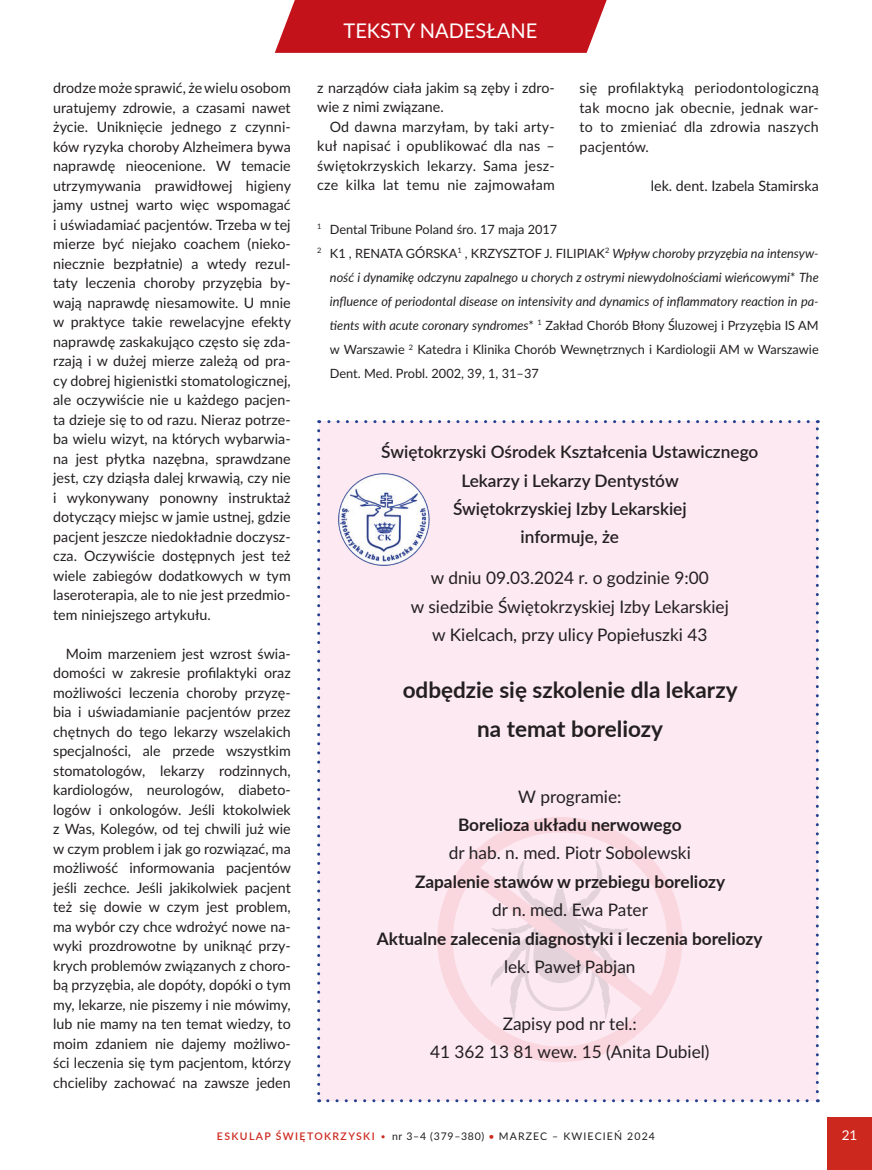
<style>
.page{position:relative;width:872px;height:1170px;background:#fff}
.page>*{position:absolute;margin:0;border:0;box-sizing:border-box;transform-origin:0 0}
.t1{font:700 22.5px/39.6px "Lato";color:#231f20;text-align:center}
.t2{font:20.25px "Lato";color:#fff}
.t3{font:17.25px/28.3px "Lato";color:#231f20;text-align:center}
.t4{font:600 17.25px/28.3px "Lato";color:#231f20;text-align:center}
.t5{font:700 17.25px "Lato";color:#231f20}
.t6{font:14.25px/19.5px "Lato";letter-spacing:.005em;color:#231f20;text-align:justify}
.t7{font:13.5px "Lato";color:#fff}
.t8{font:12.75px "Lato";color:#231f20}
.t9{font:italic 12.75px "Lato";color:#231f20}
.t10{font:10.5px "Lato";letter-spacing:.11em;color:#231f20}
.s1{font-style:italic}
.s2{font-style:normal}
.s3{font-weight:600;color:#cd281e}
.s4{font-weight:300;color:#cd281e}
.s5{color:#cd281e}
</style>
<div class="page">
<div style="left:827px;top:1116px;width:45px;height:53px;background:#cd281e"></div>
<svg style="left:275px;top:0;width:332px;height:53px;background:#c72028"></svg>
<div style="left:319px;top:421px;width:498px;height:679px;background:#fce9f1"></div>
<svg style="left:317px;top:430px;width:3px;height:672px"></svg>
<svg style="left:328px;top:1099px;width:490px;height:3px"></svg>
<svg style="left:816px;top:420px;width:3px;height:671px"></svg>
<svg style="left:319px;top:420px;width:489px;height:3px"></svg>
<svg style="left:437px;top:817px;width:245px;height:245px"></svg>
<svg style="left:464px;top:859px;width:198px;height:160px"></svg>
<img style="left:339px;top:474px;width:90px;height:92px">
<p class="t6" style="left:53px;top:77px;width:239px">drodze może sprawić, że wielu osobom uratujemy zdrowie, a czasami nawet życie. Uniknięcie jednego z czynni&shy;ków ryzyka choroby Alzheimera bywa naprawdę nieocenione. W temacie utrzymywania prawidłowej higieny jamy ustnej warto więc wspomagać i uświadamiać pacjentów. Trzeba w tej mierze być niejako coachem (nieko&shy;niecznie bezpłatnie) a wtedy rezul&shy;taty leczenia choroby przyzębia by&shy;wają naprawdę niesamowite. U mnie w praktyce takie rewelacyjne efekty naprawdę zaskakująco często się zda&shy;rzają i w dużej mierze zależą od pra&shy;cy dobrej higienistki stomatologicznej, ale oczywiście nie u każdego pacjen&shy;ta dzieje się to od razu. Nieraz potrze&shy;ba wielu wizyt, na których wybarwia&shy;na jest płytka nazębna, sprawdzane jest, czy dziąsła dalej krwawią, czy nie i wykonywany ponowny instruktaż dotyczący miejsc w jamie ustnej, gdzie pacjent jeszcze niedokładnie doczysz&shy;cza. Oczywiście dostępnych jest też wiele zabiegów dodatkowych w tym laseroterapia, ale to nie jest przedmio&shy;tem niniejszego artykułu.</p>
<p class="t6" style="left:53px;top:643px;width:239px;text-indent:13px">Moim marzeniem jest wzrost świa&shy;domości w zakresie profilaktyki oraz możliwości leczenia choroby przyzę&shy;bia i uświadamianie pacjentów przez chętnych do tego lekarzy wszelakich specjalności, ale przede wszystkim stomatologów, lekarzy rodzinnych, kardiologów, neurologów, diabeto&shy;logów i onkologów. Jeśli ktokolwiek z Was, Kolegów, od tej chwili już wie w czym problem i jak go rozwiązać, ma możliwość informowania pacjentów jeśli zechce. Jeśli jakikolwiek pacjent też się dowie w czym jest problem, ma wybór czy chce wdrożyć nowe na&shy;wyki prozdrowotne by uniknąć przy&shy;krych problemów związanych z choro&shy;bą przyzębia, ale dopóty, dopóki o tym my, lekarze, nie piszemy i nie mówimy, lub nie mamy na ten temat wiedzy, to moim zdaniem nie dajemy możliwo&shy;ści leczenia się tym pacjentom, którzy chcieliby zachować na zawsze jeden</p>
<h2 class="t2" style="left:343px;top:16px;width:195px">TEKSTY NADESŁANE</h2>
<p class="t6" style="left:317px;top:77px;width:239px">z narządów ciała jakim są zęby i zdro&shy;wie z nimi związane.</p>
<p class="t6" style="left:317px;top:116px;width:239px;text-indent:13px">Od dawna marzyłam, by taki arty&shy;kuł napisać i opublikować dla nas – świętokrzyskich lekarzy. Sama jesz&shy;cze kilka lat temu nie zajmowałam</p>
<p class="t6" style="left:579px;top:77px;width:241px">się profilaktyką periodontologiczną tak mocno jak obecnie, jednak war&shy;to to zmieniać dla zdrowia naszych pacjentów.</p>
<p class="t6" style="left:651px;top:175px;width:169px">lek. dent. Izabela Stamirska</p>
<p class="t8" style="left:317px;top:220px;width:242px"><sup>1</sup> Dental Tribune Poland śro. 17 maja 2017</p>
<p class="t8" style="left:317px;top:244px;width:503px"><sup>2</sup> K1 , RENATA GÓRSKA<sup>1</sup> , KRZYSZTOF J. FILIPIAK<sup>2</sup> <span class="s1">Wpływ choroby przyzębia na intensyw-</span></p>
<p class="t9" style="left:330px;top:268px;width:490px">ność i dynamikę odczynu zapalnego u chorych z ostrymi niewydolnościami wieńcowymi<span class="s2">*</span> The</p>
<p class="t9" style="left:330px;top:292px;width:490px">influence of periodontal disease on intensivity and dynamics of inflammatory reaction in pa-</p>
<p class="t8" style="left:330px;top:316px;width:490px"><span class="s1">tients with acute coronary syndromes</span>* <sup>1</sup> Zakład Chorób Błony Śluzowej i Przyzębia IS AM</p>
<p class="t8" style="left:330px;top:340px;width:490px">w Warszawie <sup>2</sup> Katedra i Klinika Chorób Wewnętrznych i Kardiologii AM w Warszawie</p>
<p class="t8" style="left:330px;top:364px;width:210px">Dent. Med. Probl. 2002, 39, 1, 31–37</p>
<p class="t4" style="left:381px;top:437px;width:378px">Świętokrzyski Ośrodek Kształcenia Ustawicznego<br>Lekarzy i Lekarzy Dentystów<br>Świętokrzyskiej Izby Lekarskiej<br>informuje, że</p>
<p class="t3" style="left:411px;top:563px;width:319px">w dniu 09.03.2024 r. o godzinie 9:00<br>w siedzibie Świętokrzyskiej Izby Lekarskiej w Kielcach, przy ulicy Popiełuszki 43</p>
<h1 class="t1" style="left:403px;top:668px;width:336px">odbędzie się szkolenie dla lekarzy na temat boreliozy</h1>
<p class="t3" style="left:518px;top:781px;width:105px">W programie:</p>
<p class="t5" style="left:458px;top:812px;width:225px">Borelioza układu nerwowego</p>
<p class="t3" style="left:449px;top:838px;width:243px">dr hab. n. med. Piotr Sobolewski</p>
<p class="t5" style="left:415px;top:868px;width:311px">Zapalenie stawów w przebiegu boreliozy</p>
<p class="t3" style="left:492px;top:894px;width:157px">dr n. med. Ewa Pater</p>
<p class="t5" style="left:377px;top:925px;width:387px">Aktualne zalecenia diagnostyki i leczenia boreliozy</p>
<p class="t3" style="left:504px;top:951px;width:133px">lek. Paweł Pabjan</p>
<p class="t3" style="left:430px;top:1008px;width:281px">Zapisy pod nr tel.:<br>41 362 13 81 wew. 15 (Anita Dubiel)</p>
<p class="t10" style="left:217px;top:1128px;width:439px"><span class="s3">ESKULAP ŚWIĘTOKRZYSKI</span> <span class="s4">•</span> nr 3–4 (379–380) <span class="s5">•</span> MARZEC – KWIECIEŃ 2024</p>
<p class="t7" style="left:841px;top:1125px;width:17px">21</p>
</div>
